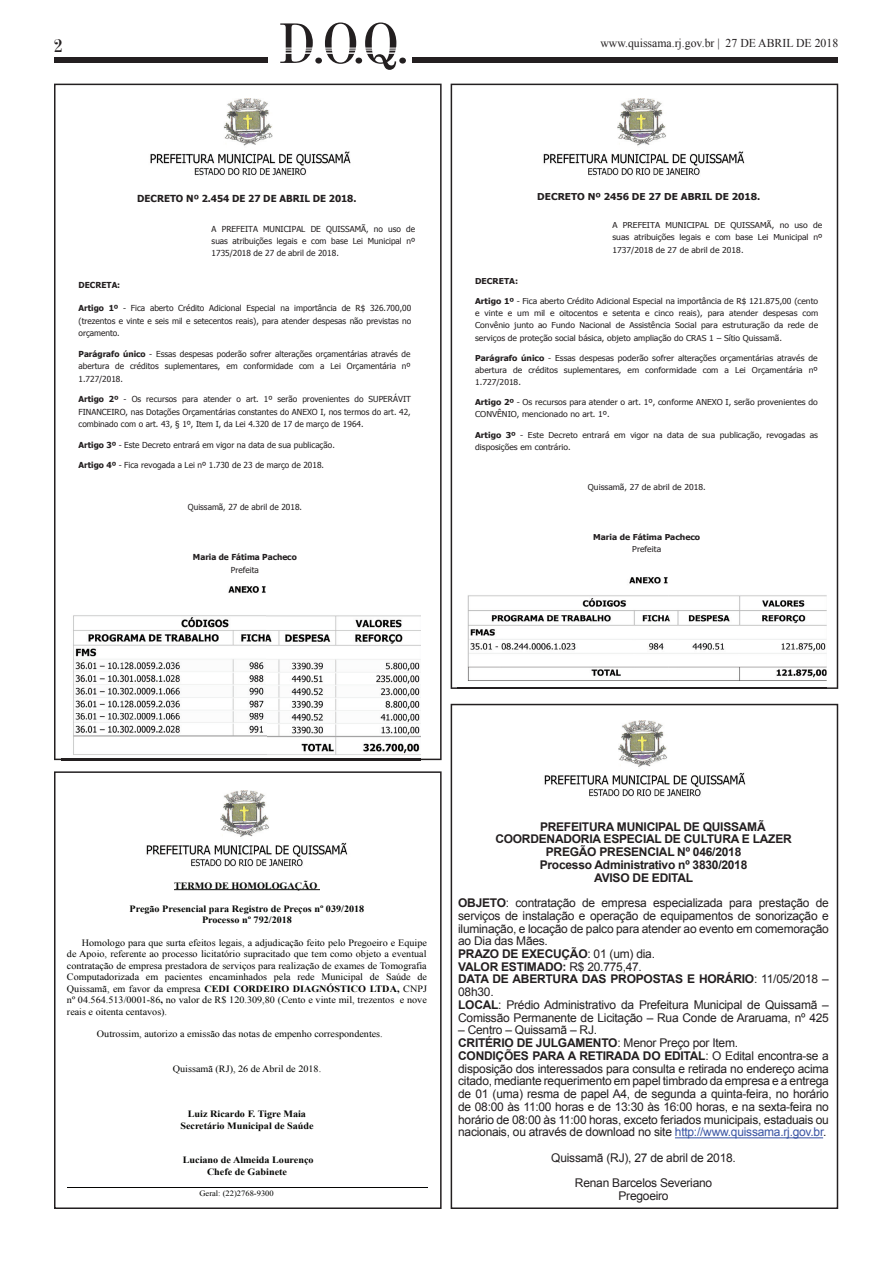
<style>
.page{position:relative;width:893px;height:1263px;background:#fff}
.page>*{position:absolute;margin:0;border:0;box-sizing:border-box;transform-origin:0 0}
.t1{font:condensed 56.25px "Century 725 BT";color:#231f20;scale:1.1 1}
.t2{font:condensed 18px "Century 725 BT";color:#231f20;scale:1.1 1}
.t3{font:12px/12.8px "Arial";letter-spacing:-.02em;color:#231f20}
.t4{font:700 12px "Arial";letter-spacing:-.02em;color:#231f20}
.t5{font:12px "Times New Roman";color:#231f20}
.t6{font:700 9.75px "Tahoma";color:#231f20}
.t7{font:9.6px/11.6px "Times New Roman";color:#040503;text-align:justify;scale:1.05 1}
.t8{font:700 9.6px/11.4px "Times New Roman";color:#040503;text-align:center;scale:1.05 1}
.t9{font:700 9.45px "Tahoma";color:#231f20;scale:1.05 1}
.t10{font:8.25px/12.5px "Tahoma";color:#231f20;text-align:justify}
.t11{font:700 8.25px "Tahoma";color:#231f20}
.t12{font:8.1px/12.1px "Tahoma";color:#231f20;text-align:justify;scale:1.05 1}
.t13{font:700 8.1px "Tahoma";color:#231f20;scale:1.05 1}
.t14{font:8.1px "Times New Roman";color:#040503;scale:1.05 1}
.s1{font-weight:700}
.s2{color:#3853a3}
</style>
<div class="page">
<div style="left:412px;top:57px;width:426px;height:5px;background:#231f20"></div>
<div style="left:54px;top:57px;width:214px;height:5px;background:#231f20"></div>
<img style="left:146px;top:790px;width:202px;height:77px">
<svg style="left:451px;top:84px;width:387px;height:605px"></svg>
<img style="left:461px;top:98px;width:367px;height:82px">
<div style="left:54px;top:771px;width:388px;height:438px;border:2px solid #231f20"></div>
<svg style="left:54px;top:84px;width:388px;height:676px"></svg>
<img style="left:61px;top:578px;width:360px;height:182px">
<img style="left:457px;top:566px;width:370px;height:121px">
<img style="left:457px;top:687px;width:370px;height:2px">
<img style="left:544px;top:720px;width:202px;height:77px">
<div style="left:451px;top:704px;width:387px;height:505px;border:2px solid #231f20"></div>
<hr style="left:675px;top:1137px;width:148px;height:1px;background:#3853a3">
<hr style="left:174px;top:889px;width:146px;height:1px;background:#040503">
<hr style="left:67px;top:1187px;width:360px;height:1px;background:#040503">
<h2 class="t2" style="left:54px;top:35px;width:9px">2</h2>
<h1 class="t1" style="left:279px;top:9px;width:120px">D.O.Q.</h1>
<p class="t6" style="left:137px;top:192px;width:221px">DECRETO Nº 2.454 DE 27 DE ABRIL DE 2018.</p>
<p class="t10" style="left:212px;top:223px;width:205px">A PREFEITA MUNICIPAL DE QUISSAMÃ, no uso de suas atribuições legais e com base Lei Municipal nº 1735/2018 de 27 de abril de 2018.</p>
<p class="t11" style="left:79px;top:280px;width:43px">DECRETA:</p>
<p class="t10" style="left:79px;top:303px;width:334px"><span class="s1">Artigo 1º</span> - Fica aberto Crédito Adicional Especial na importância de R$ 326.700,00 (trezentos e vinte e seis mil e setecentos reais), para atender despesas não previstas no orçamento.</p>
<p class="t10" style="left:79px;top:348px;width:334px"><span class="s1">Parágrafo único</span> - Essas despesas poderão sofrer alterações orçamentárias através de abertura de créditos suplementares, em conformidade com a Lei Orçamentária nº 1.727/2018.</p>
<p class="t10" style="left:79px;top:393px;width:334px"><span class="s1">Artigo 2º</span> - Os recursos para atender o art. 1º serão provenientes do SUPERÁVIT FINANCEIRO, nas Dotações Orçamentárias constantes do ANEXO I, nos termos do art. 42, combinado com o art. 43, § 1º, Item I, da Lei 4.320 de 17 de março de 1964.</p>
<p class="t10" style="left:79px;top:439px;width:258px"><span class="s1">Artigo 3º</span> - Este Decreto entrará em vigor na data de sua publicação.</p>
<p class="t10" style="left:79px;top:460px;width:247px"><span class="s1">Artigo 4º</span> - Fica revogada a Lei nº 1.730 de 23 de março de 2018.</p>
<p class="t10" style="left:188px;top:501px;width:116px">Quissamã, 27 de abril de 2018.</p>
<p class="t11" style="left:193px;top:551px;width:105px">Maria de Fátima Pacheco</p>
<p class="t10" style="left:231px;top:564px;width:29px">Prefeita</p>
<p class="t5" style="left:600px;top:35px;width:239px">www.quissama.rj.gov.br | 27 DE ABRIL DE 2018</p>
<p class="t9" style="left:537px;top:190px;width:214px">DECRETO Nº 2456 DE 27 DE ABRIL DE 2018.</p>
<p class="t12" style="left:612px;top:220px;width:202px">A PREFEITA MUNICIPAL DE QUISSAMÃ, no uso de suas atribuições legais e com base Lei Municipal nº 1737/2018 de 27 de abril de 2018.</p>
<p class="t13" style="left:475px;top:275px;width:43px">DECRETA:</p>
<p class="t12" style="left:475px;top:296px;width:328px"><span class="s1">Artigo 1º</span> - Fica aberto Crédito Adicional Especial na importância de R$ 121.875,00 (cento e vinte e um mil e oitocentos e setenta e cinco reais), para atender despesas com Convênio junto ao Fundo Nacional de Assistência Social para estruturação da rede de serviços de proteção social básica, objeto ampliação do CRAS 1 – Sítio Quissamã.</p>
<p class="t12" style="left:475px;top:352px;width:328px"><span class="s1">Parágrafo único</span> - Essas despesas poderão sofrer alterações orçamentárias através de abertura de créditos suplementares, em conformidade com a Lei Orçamentária nº 1.727/2018.</p>
<p class="t12" style="left:475px;top:397px;width:328px"><span class="s1">Artigo 2º</span> - Os recursos para atender o art. 1º, conforme ANEXO I, serão provenientes do<br>CONVÊNIO, mencionado no art. 1º.</p>
<p class="t12" style="left:475px;top:429px;width:328px"><span class="s1">Artigo 3º</span> - Este Decreto entrará em vigor na data de sua publicação, revogadas as disposições em contrário.</p>
<p class="t12" style="left:588px;top:482px;width:114px">Quissamã, 27 de abril de 2018.</p>
<p class="t13" style="left:593px;top:531px;width:103px">Maria de Fátima Pacheco</p>
<p class="t12" style="left:632px;top:543px;width:29px">Prefeita</p>
<p class="t8" style="left:174px;top:880px;width:138px">TERMO DE HOMOLOGAÇÃO</p>
<p class="t8" style="left:130px;top:903px;width:225px">Pregão Presencial par Registro d Preços nº 039/2018<br>Processo º 792/2018</p>
<p class="t7" style="left:67px;top:937px;width:344px;text-indent:15px">Homologo para que surta efeitos legais, a adjudicação feito pelo Pregoeiro e Equipe de Apoio, referente ao processo licitatório supracitado que tem como objeto a eventual contratação de empresa prestadora de serviços para r alização de exames de Tomografia Computadorizada em pacientes encaminhados pela rede Municipal de Saúde de Quissamã, em favor da empresa <span class="s1">CEDI CORDEIRO DIAGNÓSTICO LTDA,</span> CNPJ nº 04.564.513/0001-86<span class="s1">,</span> no valor de R$ 120.309,80 (Cento e vinte mil, trezentos e nove reais e oitenta centavos).</p>
<p class="t7" style="left:97px;top:1029px;width:274px">Outrossim, autorizo a emissão das notas de empenho correspondentes.</p>
<p class="t7" style="left:173px;top:1063px;width:143px">Quissamã (RJ), 26 de Abril de 2018.</p>
<p class="t8" style="left:180px;top:1108px;width:128px">Luiz Ricardo F. Tigre Maia<br>Secretário Municipal de Saúde</p>
<p class="t8" style="left:183px;top:1154px;width:126px">Luciano de Almeida Lourenço<br>Chefe de Gabinete</p>
<p class="t8" style="left:181px;top:903px;width:128px">Luiz Ricardo F. Tigre Maia<br>Secretário Municipal de Saúde</p>
<p class="t8" style="left:183px;top:949px;width:126px">Luciano de Almeida Lourenço<br>Chefe de Gabinete</p>
<p class="t14" style="left:199px;top:1190px;width:72px">Geral: (22)2768-9300</p>
<p class="t4" style="left:540px;top:818px;width:227px">PREFEITURA MUNICIPAL DE QUISSAMÃ</p>
<p class="t4" style="left:495px;top:831px;width:298px">COORDENADORIA ESPECIAL DE CULTURA E LAZER</p>
<p class="t4" style="left:546px;top:844px;width:197px">PREGÃO PRESENCIAL Nº 046/2018</p>
<p class="t4" style="left:540px;top:856px;width:209px">Processo Administrativo nº 3830/2018</p>
<p class="t4" style="left:594px;top:869px;width:100px">AVISO DE EDITAL</p>
<p class="t3" style="left:458px;top:896px;width:372px"><span class="s1">OBJETO</span>: contratação de empresa especializada para prestação de serviços de instalação e operação de equipamentos de sonorização e iluminação, e locação de palco para atender ao evento em comemoração ao Dia das Mães.<br><span class="s1">PRAZO DE EXECUÇÃO</span>: 01 (um) dia.<br><span class="s1">VALOR ESTIMADO:</span> R$ 20.775,47.<br><span class="s1">DATA DE ABERTURA DAS PROPOSTAS E HORÁRIO</span>: 11/05/2018 – 08h30.<br><span class="s1">LOCAL</span>: Prédio Administrativo da Prefeitura Municipal de Quissamã – Comissão Permanente de Licitação – Rua Conde de Araruama, nº 425</p>
<p class="t3" style="left:458px;top:1024px;width:372px">– Centro – Quissamã – RJ.<br><span class="s1">CRITÉRIO DE JULGAMENTO</span>: Menor Preço por Item.<br><span class="s1">CONDIÇÕES PARA A RETIRADA DO EDITAL</span>: O Edital encontra-se a disposição dos interessados para consulta e retirada no endereço acima citado, mediante requerimento em papel timbrado da empresa e a entrega de 01 (uma) resma de papel A4, de segunda a quinta-feira, no horário de 08:00 às 11:00 horas e de 13:30 às 16:00 horas, e na sexta-feira no horário de 08:00 às 11:00 horas, exceto feriados municipais, estaduais ou nacionais, ou através de download no site <span class="s2">http://www.quissama.rj.gov.br</span>.</p>
<p class="t3" style="left:551px;top:1145px;width:186px;line-height:25.5px;text-align:center">Quissamã (RJ), 27 de abril de 2018.<br>Renan Barcelos Severiano</p>
<p class="t3" style="left:618px;top:1190px;width:52px">Pregoeiro</p>
</div>
